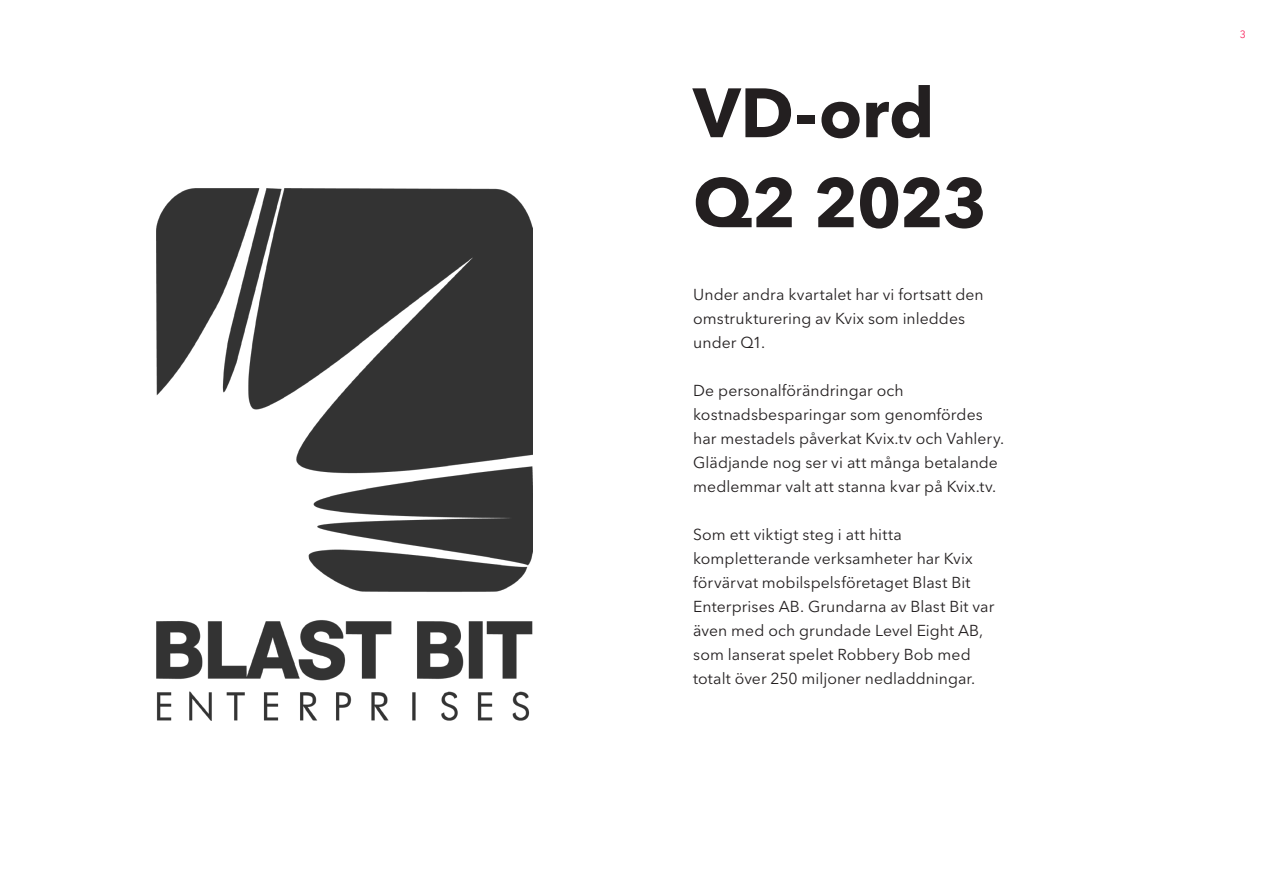
<style>
.page{position:relative;width:1276px;height:893px;background:#fff}
.page>*{position:absolute;margin:0;border:0;box-sizing:border-box;transform-origin:0 0}
.A_Jumbo{font:700 69px/90px "Avenir Next LT Pro";letter-spacing:-.01em;color:#231f20}
.A_Body_Left{font:15.75px/24px "Avenir Next LT Pro";letter-spacing:.005em;color:#231f20}
.t1{font:10.5px "Avenir Next LT Pro";color:#fa255e}
</style>
<div class="page">
<img style="left:156px;top:189px;width:377px;height:531px">
<p class="A_Jumbo" style="left:693px;top:67px;width:295px">VD-ord<br>Q2 2023</p>
<p class="A_Body_Left" style="left:693px;top:282px;width:292px">Under andra kvartalet har vi fortsatt den omstrukturering av Kvix som inleddes under Q1.</p>
<p class="A_Body_Left" style="left:693px;top:378px;width:312px">De personalförändringar och kostnadsbesparingar som genomfördes har mestadels påverkat Kvix.tv och Vahlery.<br>Glädjande nog ser vi att många betalande medlemmar valt att stanna kvar på Kvix.tv.</p>
<p class="A_Body_Left" style="left:693px;top:522px;width:302px">Som ett viktigt steg i att hitta kompletterande verksamheter har Kvix förvärvat mobilspelsföretaget Blast Bit Enterprises AB. Grundarna av Blast Bit var även med och grundade Level Eight AB, som lanserat spelet Robbery Bob med totalt över 250 miljoner nedladdningar.</p>
<p class="t1" style="left:1240px;top:28px;width:8px">3</p>
</div>
